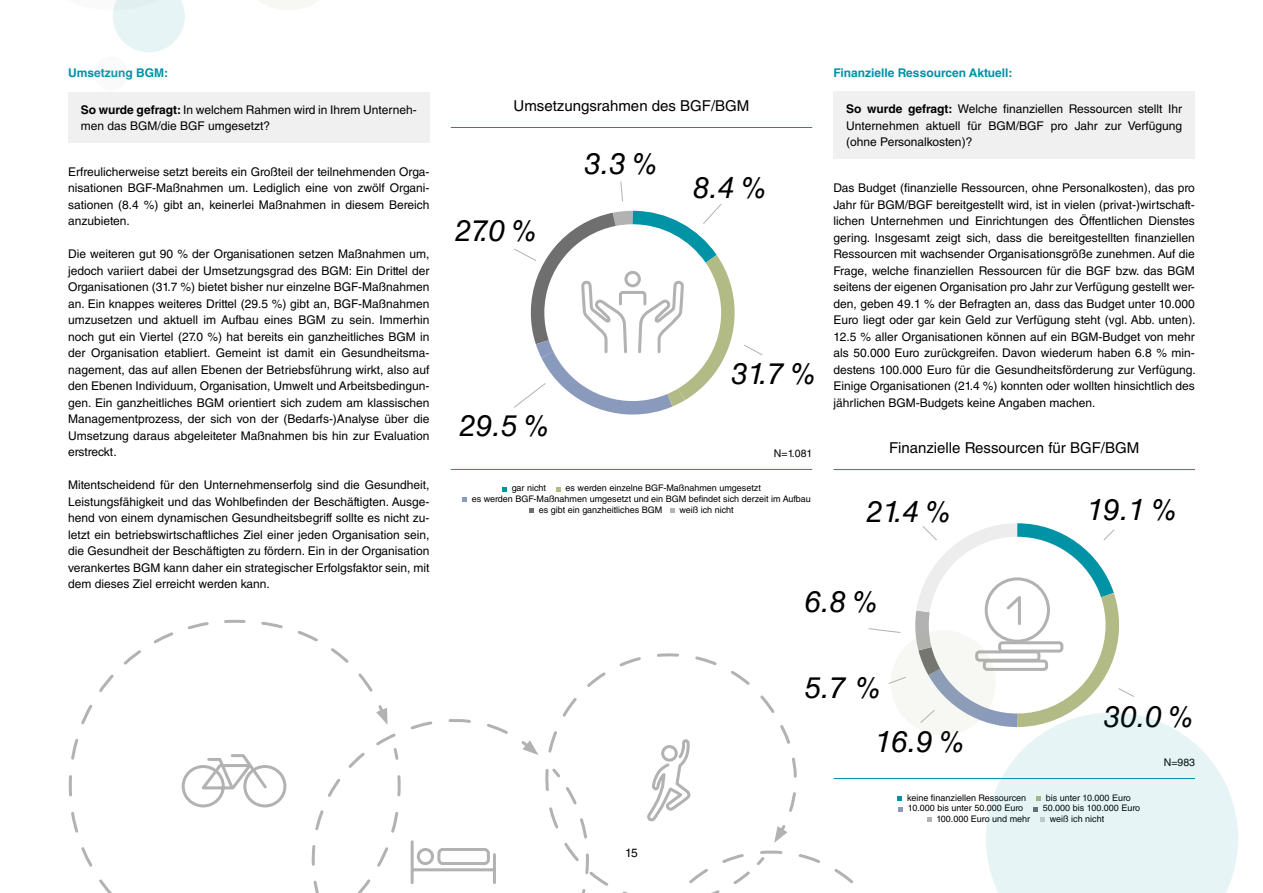
<style>
.page{position:relative;width:1263px;height:893px;background:#fff}
.page>*{position:absolute;margin:0;border:0;box-sizing:border-box;transform-origin:0 0}
.t1{font:italic 30px "Helvetica LT Std";color:#000}
.t2{font:15px "Helvetica LT Std";color:#000}
.t3{font:12px/16.5px "Helvetica LT Std";color:#000;text-align:justify}
.t4{font:700 12px "Helvetica LT Std";color:#0092a5}
.t5{font:10.5px "Helvetica LT Std";color:#000}
.t6{font:9px "Helvetica LT Std";color:#000}
.s1{font-weight:700}
</style>
<div class="page">
<div style="left:68px;top:92px;width:361px;height:51px;background:#f0f0f0"></div>
<div style="left:833px;top:92px;width:362px;height:67px;background:#f0f0f0"></div>
<hr style="left:451px;top:127px;width:361px;height:1px;background:#0092a5">
<hr style="left:451px;top:469px;width:361px;height:1px;background:#0092a5">
<svg style="left:502px;top:487px;width:5px;height:4px"></svg>
<svg style="left:556px;top:487px;width:5px;height:4px"></svg>
<svg style="left:462px;top:498px;width:5px;height:4px"></svg>
<svg style="left:514px;top:181px;width:249px;height:234px"></svg>
<div style="left:626px;top:272px;width:13px;height:14px;background:#fff;border-radius:50%"></div>
<div style="left:624px;top:271px;width:17px;height:16px;border:3px solid #b3b2b2;border-radius:50%"></div>
<hr style="left:833px;top:469px;width:362px;height:1px;background:#0092a5">
<svg style="left:68px;top:508px;width:1066px;height:385px"></svg>
<svg style="left:258px;top:0;width:61px;height:10px"></svg>
<svg style="left:113px;top:0;width:72px;height:52px"></svg>
<div style="left:94px;top:56px;width:34px;height:34px;background:#fafafa;border-radius:50%"></div>
<svg style="left:986px;top:712px;width:252px;height:181px;background:#e6f3f4"></svg>
<svg style="left:891px;top:630px;width:105px;height:105px;fill:#f7f8f3"></svg>
<p class="t4" style="left:68px;top:65px;width:101px">Umsetzung BGM:</p>
<p class="t3" style="left:81px;top:101px;width:337px"><span class="s1">So wurde gefragt:</span> In welchem Rahmen wird in Ihrem Unterneh&shy;men das BGM/die BGF umgesetzt?</p>
<p class="t3" style="left:68px;top:163px;width:363px">Erfreulicherweise setzt bereits ein Großteil der teilnehmenden Orga&shy;nisationen BGF-Maßnahmen um. Lediglich eine von zwölf Organi&shy;sationen (8.4 %) gibt an, keinerlei Maßnahmen in diesem Bereich anzubieten.</p>
<p class="t3" style="left:68px;top:246px;width:363px">Die weiteren gut 90 % der Organisationen setzen Maßnahmen um, jedoch variiert dabei der Umsetzungsgrad des BGM: Ein Drittel der Organisationen (31.7 %) bietet bisher nur einzelne BGF-Maßnahmen an. Ein knappes weiteres Drittel (29.5 %) gibt an, BGF-Maßnahmen umzusetzen und aktuell im Aufbau eines BGM zu sein. Immerhin noch gut ein Viertel (27.0 %) hat bereits ein ganzheitliches BGM in der Organisation etabliert. Gemeint ist damit ein Gesundheitsma&shy;nagement, das auf allen Ebenen der Betriebsführung wirkt, also auf den Ebenen Individuum, Organisation, Umwelt und Arbeitsbedingun&shy;gen. Ein ganzheitliches BGM orientiert sich zudem am klassischen Managementprozess, der sich von der (Bedarfs-)Analyse über die Umsetzung daraus abgeleiteter Maßnahmen bis hin zur Evaluation erstreckt.</p>
<p class="t3" style="left:68px;top:477px;width:363px">Mitentscheidend für den Unternehmenserfolg sind die Gesundheit, Leistungsfähigkeit und das Wohlbefinden der Beschäftigten. Ausge&shy;hend von einem dynamischen Gesundheitsbegriff sollte es nicht zu&shy;letzt ein betriebswirtschaftliches Ziel einer jeden Organisation sein, die Gesundheit der Beschäftigten zu fördern. Ein in der Organisation verankertes BGM kann daher ein strategischer Erfolgsfaktor sein, mit dem dieses Ziel erreicht werden kann.</p>
<p class="t2" style="left:514px;top:97px;width:237px">Umsetzungsrahmen des BGF/BGM</p>
<h1 class="t1" style="left:455px;top:213px;width:84px">27.0 %</h1>
<h1 class="t1" style="left:584px;top:146px;width:75px">3.3 %</h1>
<h1 class="t1" style="left:693px;top:170px;width:75px">8.4 %</h1>
<h1 class="t1" style="left:459px;top:408px;width:92px">29.5 %</h1>
<h1 class="t1" style="left:731px;top:356px;width:87px">31.7 %</h1>
<p class="t5" style="left:774px;top:448px;width:40px">N=1.081</p>
<p class="t6" style="left:512px;top:483px;width:36px">gar nicht</p>
<p class="t6" style="left:566px;top:483px;width:197px">es werden einzelne BGF-Maßnahmen umgesetzt</p>
<p class="t6" style="left:472px;top:494px;width:341px">es werden BGF-Maßnahmen umgesetzt und ein BGM befindet sich derzeit im Aufbau</p>
<p class="t6" style="left:539px;top:505px;width:125px">es gibt ein ganzheitliches BGM</p>
<p class="t6" style="left:679px;top:505px;width:56px">weiß ich nicht</p>
<p class="t4" style="left:833px;top:65px;width:181px">Finanzielle Ressourcen Aktuell:</p>
<p class="t3" style="left:846px;top:101px;width:337px"><span class="s1">So wurde gefragt:</span> Welche finanziellen Ressourcen stellt Ihr Unternehmen aktuell für BGM/BGF pro Jahr zur Verfügung (ohne Personalkosten)?</p>
<p class="t3" style="left:833px;top:180px;width:364px">Das Budget (finanzielle Ressourcen, ohne Personalkosten), das pro Jahr für BGM/BGF bereitgestellt wird, ist in vielen (privat-)wirtschaft&shy;lichen Unternehmen und Einrichtungen des Öffentlichen Dienstes gering. Insgesamt zeigt sich, dass die bereitgestellten finanziellen Ressourcen mit wachsender Organisationsgröße zunehmen. Auf die Frage, welche finanziellen Ressourcen für die BGF bzw. das BGM seitens der eigenen Organisation pro Jahr zur Verfügung gestellt wer&shy;den, geben 49.1 % der Befragten an, dass das Budget unter 10.000<br>Euro liegt oder gar kein Geld zur Verfügung steht (vgl. Abb. unten).<br>12.5 % aller Organisationen können auf ein BGM-Budget von mehr als 50.000 Euro zurückgreifen. Davon wiederum haben 6.8 % min&shy;destens 100.000 Euro für die Gesundheitsförderung zur Verfügung.<br>Einige Organisationen (21.4 %) konnten oder wollten hinsichtlich des jährlichen BGM-Budgets keine Angaben machen.</p>
<p class="t2" style="left:889px;top:439px;width:251px">Finanzielle Ressourcen für BGF/BGM</p>
<h1 class="t1" style="left:866px;top:494px;width:87px">21.4 %</h1>
<h1 class="t1" style="left:1087px;top:492px;width:91px">19.1 %</h1>
<h1 class="t1" style="left:805px;top:584px;width:75px">6.8 %</h1>
<p class="t3" style="left:625px;top:844px;width:14px">15</p>
<h1 class="t1" style="left:805px;top:670px;width:78px">5.7 %</h1>
<h1 class="t1" style="left:875px;top:724px;width:91px">16.9 %</h1>
<h1 class="t1" style="left:1104px;top:699px;width:92px">30.0 %</h1>
<p class="t5" style="left:1164px;top:757px;width:33px">N=983</p>
<p class="t6" style="left:907px;top:792px;width:121px">keine finanziellen Ressourcen</p>
<p class="t6" style="left:1046px;top:792px;width:87px">bis unter 10.000 Euro</p>
<p class="t6" style="left:908px;top:803px;width:117px">10.000 bis unter 50.000 Euro</p>
<p class="t6" style="left:1043px;top:803px;width:99px">50.000 bis 100.000 Euro</p>
<p class="t6" style="left:936px;top:814px;width:95px">100.000 Euro und mehr</p>
<p class="t6" style="left:1050px;top:814px;width:56px">weiß ich nicht</p>
</div>
